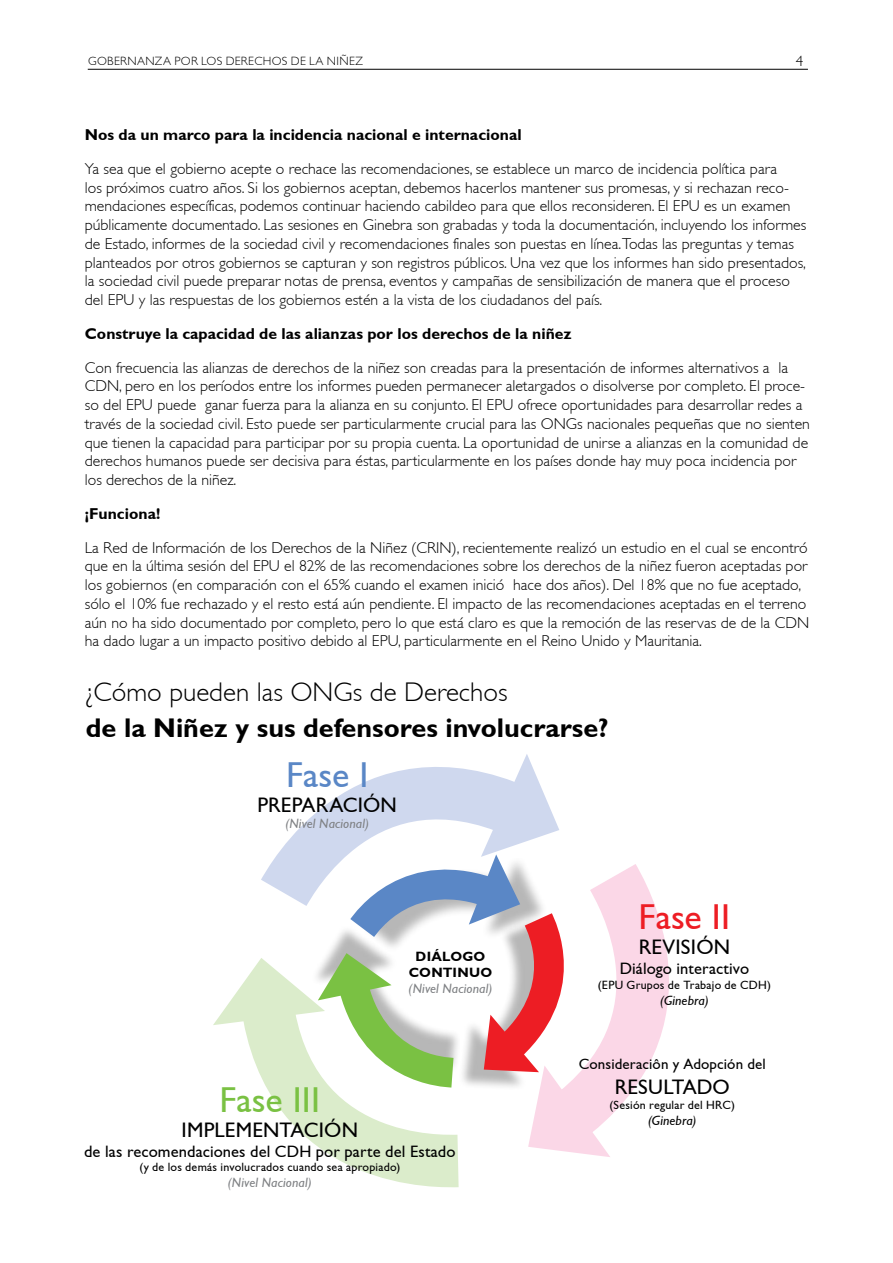
<style>
.page{position:relative;width:893px;height:1263px;background:#fff}
.page>*{position:absolute;margin:0;border:0;box-sizing:border-box;transform-origin:0 0}
.t1{font:36px "Gill Sans";letter-spacing:.005em;color:#7ac143}
.t2{font:36px "Gill Sans";letter-spacing:.005em;color:#ed1d24}
.t3{font:36px "Gill Sans";color:#5a87c6}
.t4{font:700 27px "Gill Sans";color:#000}
.t5{font:300 27px "Gill Sans";color:#000}
.t6{font:21px "Gill Sans";letter-spacing:.005em;color:#000}
.t7{font:16.5px "Gill Sans";letter-spacing:.005em;color:#000}
.t8{font:300 15.75px/18.8px "Gill Sans";color:#000}
.t9{font:700 15.75px "Gill Sans";color:#000}
.t10{font:15px "Gill Sans";letter-spacing:.01em;color:#000}
.t11{font:300 15px "Gill Sans";color:#000}
.t12{font:italic 13.5px "Gill Sans";letter-spacing:.01em;color:#7e8083}
.t13{font:italic 13.5px "Gill Sans";letter-spacing:.01em;color:#000}
.t14{font:700 13.5px/16.2px "Gill Sans";letter-spacing:.015em;color:#000;text-align:center}
.t15{font:12px "Gill Sans";letter-spacing:.015em;color:#000}
.t16{font:300 12px "Gill Sans";letter-spacing:.025em;color:#000}
</style>
<div class="page">
<hr style="left:88px;top:69px;width:720px;height:1px;background:#000">
<svg style="left:610px;top:864px;width:59px;height:252px"></svg>
<svg style="left:334px;top:1157px;width:125px;height:31px"></svg>
<svg style="left:213px;top:754px;width:397px;height:403px"></svg>
<p class="t16" style="left:88px;top:54px;width:276px">Gobernanza por los Derechos d e la N iñez</p>
<p class="t11" style="left:796px;top:52px;width:9px">4</p>
<p class="t9" style="left:85px;top:125px;width:438px">Nos da un marco para la incidencia nacional e internacional</p>
<p class="t8" style="left:85px;top:159px;width:723px">Ya sea que el gobierno acepte o rechace las recomendaciones, se establece un marco de incidencia política para<br>los próximos cuatro años. Si los gobiernos aceptan, debemos hacerlos mantener sus promesas, y si rechazan reco&shy;mendaciones específicas, podemos continuar haciendo cabildeo para que ellos reconsideren. El EPU es un examen públicamente documentado. Las sesiones en Ginebra son grabadas y toda la documentación, incluyendo los informes de Estado, informes de la sociedad civil y recomendaciones finales son puestas en línea.Todas las preguntas y temas planteados por otros gobiernos se capturan y son registros públicos. Una vez que los informes han sido presentados, la sociedad civil puede preparar notas de prensa, eventos y campañas de sensibilización de manera que el proceso del EPU y las respuestas de los gobiernos estén a la vista de los ciudadanos del país.</p>
<p class="t9" style="left:85px;top:324px;width:488px">Construye la capacidad de las alianzas por los derechos de la niñez</p>
<p class="t8" style="left:85px;top:358px;width:727px">Con frecuencia las alianzas de derechos de la niñez son creadas para la presentación de informes alternativos a la CDN , pero en los períodos entre los informes pueden permanecer aletargados o disolverse por completo. El proce&shy;so del EPU puede ganar fuerza para la alianza en su conjunto. El EPU ofrece oportunidades para desarrollar redes a través de la sociedad civil. Esto puede ser particularmente crucial para las ON Gs nacionales pequeñas que no sienten que tienen la capacidad para participar por su propia cuenta. La oportunidad de unirse a alianzas en la comunidad de derechos humanos puede ser decisiva para éstas, particularmente en los países donde hay muy poca incidencia por los derechos de la niñez.</p>
<p class="t9" style="left:85px;top:504px;width:77px">¡Funciona!</p>
<p class="t8" style="left:85px;top:538px;width:724px">La Red de I nformación de los Derechos de la N iñez (CRIN), recientemente realizó un estudio en el cual se encontró que en la última sesión del EPU el 82% de las recomendaciones sobre los derechos de la niñez fueron aceptadas por los gobiernos (en comparación con el 65% cuando el examen inició hace dos años). Del 18% que no fue aceptado, sólo el 10% fue rechazado y el resto está aún pendiente. El impacto de las recomendaciones aceptadas en el terreno aún no ha sido documentado por completo, pero lo que está claro es que la remoción de las reservas de de la CDN ha dado lugar a un impacto positivo debido al EPU, particularmente en el Reino Unido y Mauritania.</p>
<h2 class="t5" style="left:86px;top:677px;width:423px">¿Cómo pueden las ON Gs de Derechos</h2>
<h2 class="t4" style="left:86px;top:712px;width:524px">de la Niñez y sus defensores involucrarse?</h2>
<h1 class="t3" style="left:286px;top:754px;width:84px">Fase I</h1>
<h3 class="t6" style="left:257px;top:792px;width:141px">PREPARACIÓN</h3>
<p class="t12" style="left:285px;top:816px;width:85px">(Nivel Nacional)</p>
<p class="t14" style="left:409px;top:948px;width:85px">DIÁLOGO<br>CONTINUO</p>
<p class="t12" style="left:409px;top:981px;width:85px">(Nivel Nacional)</p>
<h1 class="t1" style="left:219px;top:1079px;width:102px">Fase III</h1>
<h3 class="t6" style="left:182px;top:1118px;width:178px">IMPLEMENTACIÓN</h3>
<p class="t7" style="left:84px;top:1141px;width:373px">de las recomendaciones del CDH por parte del Estado</p>
<p class="t15" style="left:139px;top:1160px;width:262px">(y de los demás involucrados cuando sea apropiado)</p>
<p class="t12" style="left:228px;top:1175px;width:85px">(Nivel Nacional)</p>
<h1 class="t2" style="left:639px;top:896px;width:93px">Fase II</h1>
<h3 class="t6" style="left:639px;top:935px;width:93px">REVISIÓN</h3>
<p class="t7" style="left:620px;top:959px;width:131px">Diálogo interactivo</p>
<p class="t15" style="left:598px;top:977px;width:175px">(EPU Grupos de Trabajo de CDH)</p>
<p class="t13" style="left:660px;top:992px;width:50px">(Ginebra)</p>
<p class="t10" style="left:579px;top:1055px;width:189px">Consideraciôn y Adopción del</p>
<h3 class="t6" style="left:615px;top:1075px;width:117px">RESULTADO</h3>
<p class="t15" style="left:610px;top:1098px;width:127px">(Sesión regular del HRC)</p>
<p class="t13" style="left:648px;top:1113px;width:50px">(Ginebra)</p>
</div>
